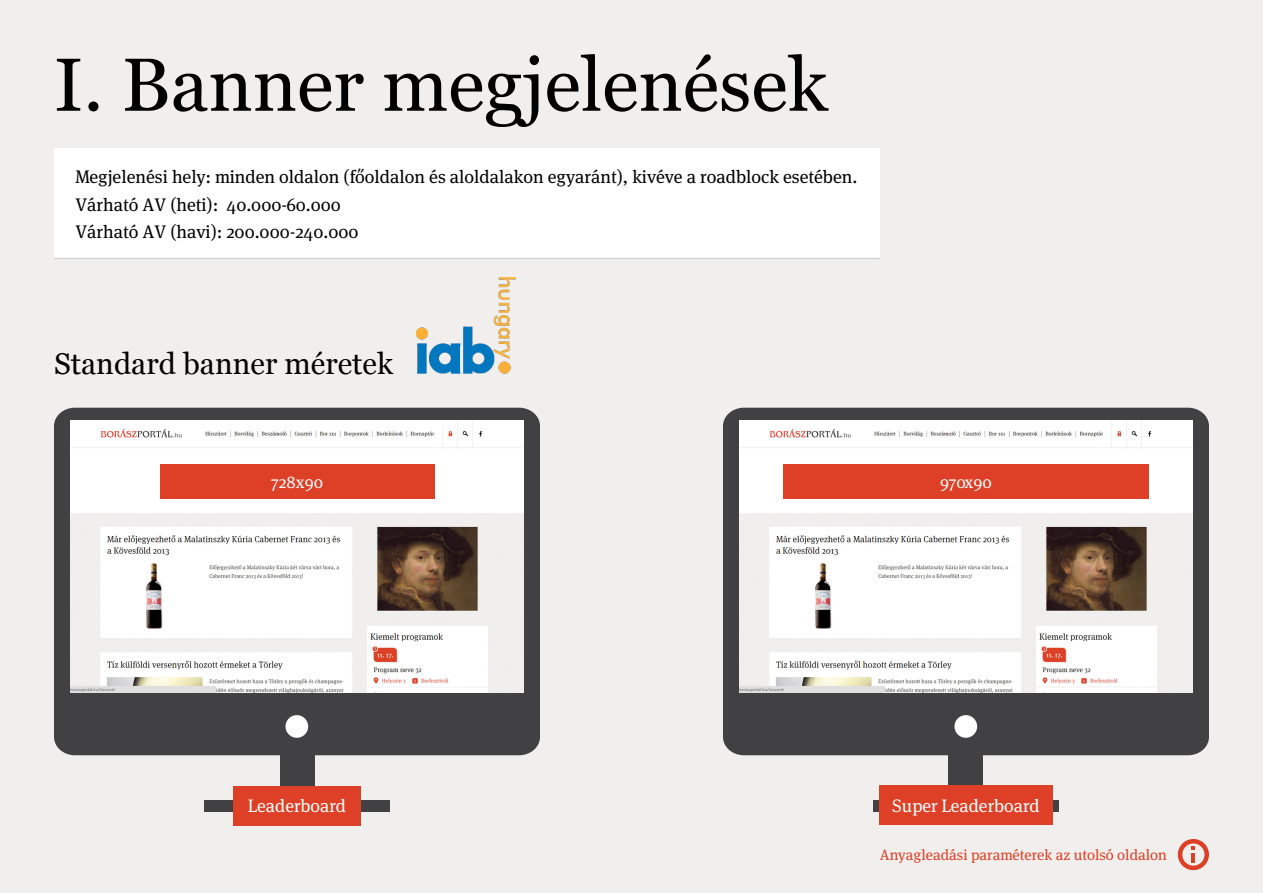
<style>
.page{position:relative;width:1263px;height:893px;background:#f1efed}
.page>*{position:absolute;margin:0;border:0;box-sizing:border-box;transform-origin:0 0}
.t1{font:75px "Georgia";color:#000}
.t2{font:30px "Georgia";color:#000}
.t3{font:18.15px/27.3px "FF Meta Serif Pro";color:#000}
.t4{font:18px "FF Meta Serif Pro";color:#fff}
.t5{font:17.1px "FF Meta Serif Pro";color:#fff}
.t6{font:15px "FF Meta Serif Pro";color:#dd4026}
</style>
<div class="page">
<img style="left:417px;top:278px;width:99px;height:96px">
<div style="left:54px;top:408px;width:486px;height:347px;background:#414042"></div>
<div style="left:285px;top:715px;width:23px;height:23px;background:#fff;border-radius:50%"></div>
<div style="left:280px;top:755px;width:34px;height:45px;background:#414042"></div>
<div style="left:204px;top:800px;width:186px;height:11px;background:#414042"></div>
<img style="left:70px;top:420px;width:454px;height:272px">
<div style="left:160px;top:465px;width:274px;height:34px;background:#dd4026"></div>
<div style="left:723px;top:408px;width:486px;height:347px;background:#414042"></div>
<div style="left:954px;top:715px;width:23px;height:23px;background:#fff;border-radius:50%"></div>
<div style="left:949px;top:755px;width:34px;height:45px;background:#414042"></div>
<div style="left:873px;top:800px;width:186px;height:11px;background:#414042"></div>
<img style="left:739px;top:420px;width:454px;height:272px">
<div style="left:783px;top:465px;width:365px;height:34px;background:#dd4026"></div>
<div style="left:879px;top:786px;width:173px;height:39px;background:#dd4026"></div>
<div style="left:233px;top:786px;width:128px;height:39px;background:#dd4026"></div>
<div style="left:1178px;top:839px;width:31px;height:31px;border:4px solid #dd4026;border-radius:50%"></div>
<hr style="left:1191px;top:853px;width:4px;height:10px;background:#dd4026">
<svg style="left:1191px;top:846px;width:4px;height:4px"></svg>
<div style="left:54px;top:148px;width:826px;height:111px;background:#fff"></div>
<hr style="left:54px;top:258px;width:826px;height:1px;background:#cdcfd1">
<h1 class="t1" style="left:54px;top:39px;width:775px">I. Banner megjelenések</h1>
<p class="t3" style="left:75px;top:162px;width:783px">Megjelenési hely: minden oldalon (főoldalon és aloldalakon egyaránt), kivéve a roadblock esetében.<br>Várható AV (heti): 40.000-60.000<br>Várható AV (havi): 200.000-240.000</p>
<h2 class="t2" style="left:54px;top:346px;width:341px">Standard banner méretek</h2>
<p class="t5" style="left:271px;top:470px;width:54px">728x90</p>
<p class="t5" style="left:940px;top:470px;width:53px">970x90</p>
<p class="t4" style="left:248px;top:793px;width:100px">Leaderboard</p>
<p class="t4" style="left:892px;top:793px;width:149px">Super Leaderboard</p>
<p class="t6" style="left:880px;top:844px;width:289px">Anyagleadási paraméterek az utolsó oldalon</p>
</div>
